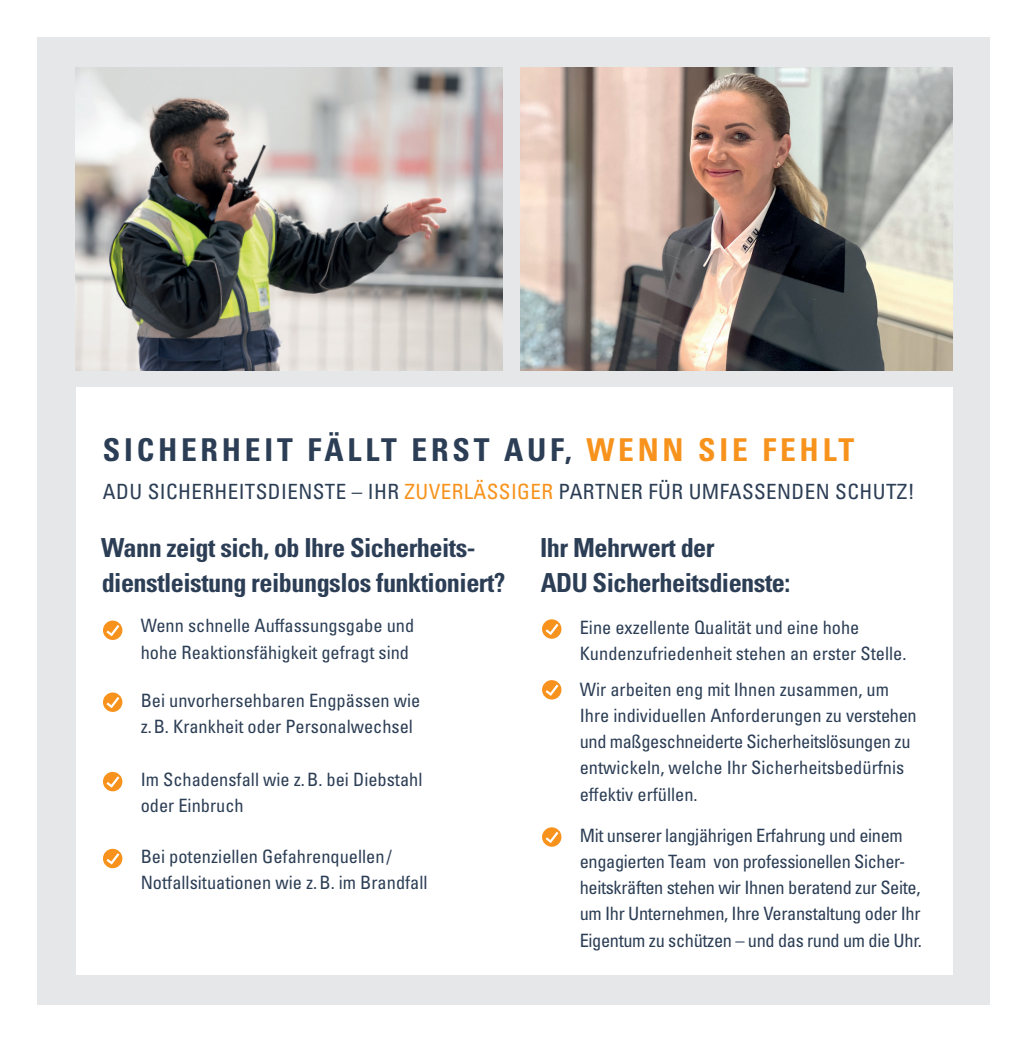
<style>
.page{position:relative;width:1027px;height:1042px;background:#fff}
.page>*{position:absolute;margin:0;border:0;box-sizing:border-box;transform-origin:0 0}
.t1{font:700 condensed 31.5px "Univers LT Pro";letter-spacing:.12em;color:#2c3e55}
.t2{font:700 condensed 26.25px/35px "Univers LT Pro";letter-spacing:-.02em;color:#2c3e55}
.t3{font:condensed 21px "Univers LT Pro";letter-spacing:.02em;color:#2c3e55}
.t4{font:condensed 18.38px/26.2px "Univers LT Pro";color:#2c3e55}
.t5{font:condensed 18.38px/26.2px "Univers LT Pro";letter-spacing:-.02em;color:#2c3e55}
.s1{color:#f7931d}
</style>
<div class="page">
<div style="left:37px;top:37px;width:953px;height:968px;background:#e6e7e9"></div>
<div style="left:76px;top:387px;width:876px;height:587px;background:#fff"></div>
<img style="left:76px;top:68px;width:426px;height:302px">
<img style="left:520px;top:68px;width:432px;height:302px">
<svg style="left:103px;top:620px;width:19px;height:20px"></svg>
<svg style="left:103px;top:692px;width:19px;height:20px"></svg>
<svg style="left:103px;top:772px;width:19px;height:19px"></svg>
<svg style="left:103px;top:849px;width:19px;height:19px"></svg>
<svg style="left:542px;top:619px;width:19px;height:20px"></svg>
<svg style="left:542px;top:680px;width:19px;height:19px"></svg>
<svg style="left:542px;top:827px;width:19px;height:20px"></svg>
<h1 class="t1" style="left:103px;top:430px;width:753px">SICHERHEIT FÄLLT ERST AUF, <span class="s1">WENN SIE FEHLT</span></h1>
<p class="t3" style="left:103px;top:478px;width:813px">ADU SICHERHEITSDIENSTE – IHR <span class="s1">ZUVERLÄSSIGER</span> PARTNER FÜR UMFASSENDEN SCHUTZ!</p>
<h2 class="t2" style="left:101px;top:529px;width:406px">Wann zeigt sich, ob Ihre Sicherheits&shy;dienstleistung reibungslos funktioniert?</h2>
<p class="t4" style="left:141px;top:612px;width:275px">Wenn schnelle Auffassungsgabe und hohe Reaktionsfähigkeit gefragt sind</p>
<p class="t4" style="left:141px;top:687px;width:281px">Bei unvorhersehbaren Engpässen wie z.B. Krankheit oder Personalwechsel</p>
<p class="t4" style="left:141px;top:766px;width:283px">Im Schadensfall wie z. B. bei Diebstahl oder Einbruch</p>
<p class="t4" style="left:141px;top:843px;width:288px">Bei potenziellen Gefahrenquellen /<br>Notfallsituationen wie z. B. im Brandfall</p>
<h2 class="t2" style="left:540px;top:529px;width:252px">Ihr Mehrwert der<br>ADU Sicherheitsdienste:</h2>
<p class="t4" style="left:580px;top:613px;width:328px">Eine exzellente Qualität und eine hohe<br>Kundenzufriedenheit stehen an erster Stelle.</p>
<p class="t4" style="left:580px;top:675px;width:338px">Wir arbeiten eng mit Ihnen zusammen, um Ihre individuellen Anforderungen zu verstehen und maßgeschneiderte Sicherheitslösungen zu entwickeln, welche Ihr Sicherheitsbedürfnis effektiv erfüllen.</p>
<p class="t5" style="left:580px;top:821px;width:344px">Mit unserer langjährigen Erfahrung und einem engagierten Team von professionellen Sicher&shy;heitskräften stehen wir Ihnen beratend zur Seite, um Ihr Unternehmen, Ihre Veranstaltung oder Ihr Eigentum zu schützen – und das rund um die Uhr.</p>
</div>
